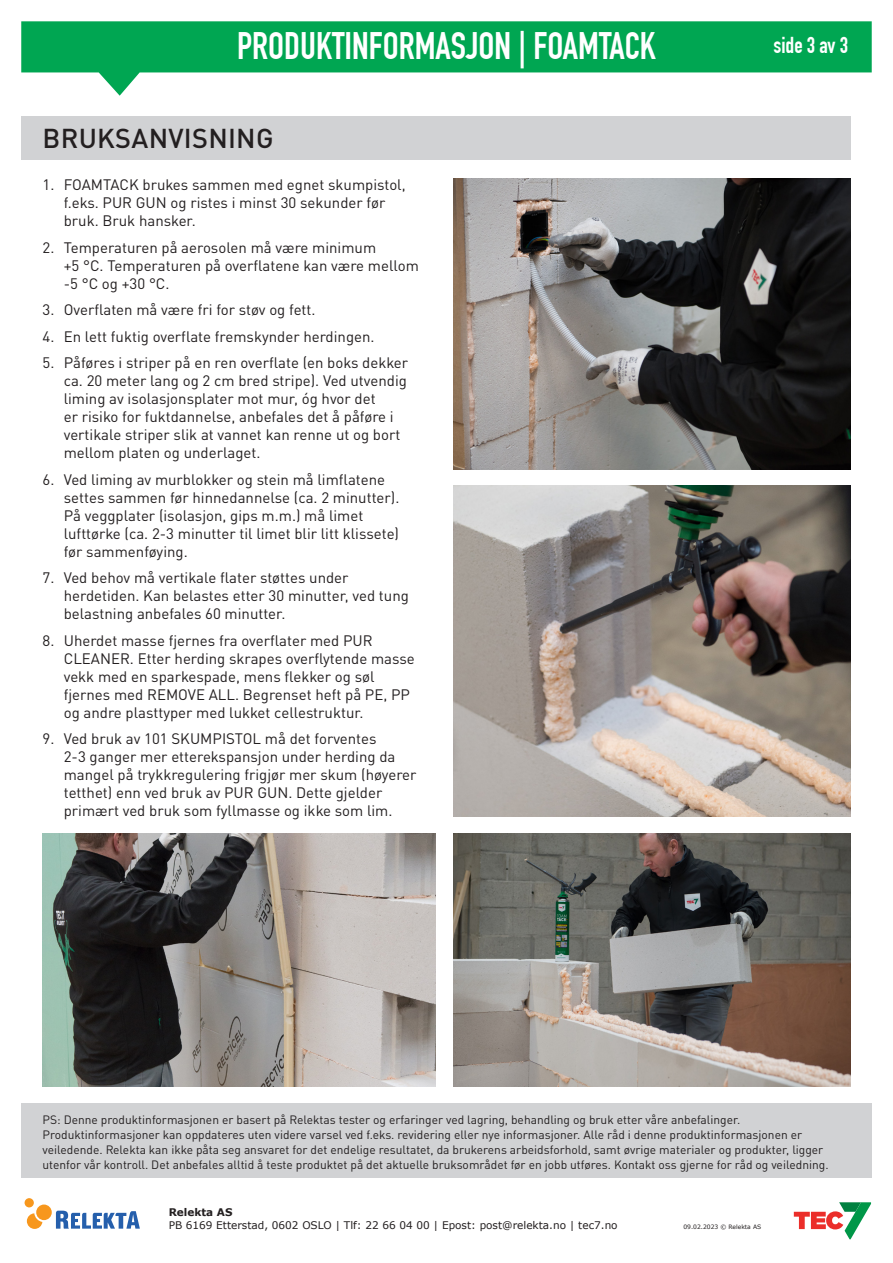
<style>
.page{position:relative;width:893px;height:1263px;background:#fff}
.page>*{position:absolute;margin:0;border:0;box-sizing:border-box;transform-origin:0 0}
.t1{font:37.5px "DIN Engschrift LT";color:#fff}
.t2{font:500 27px "DIN Pro";letter-spacing:.01em;color:#231f20}
.t3{font:22.5px "DIN Engschrift LT";color:#fff}
.t4{font:15px/18px "DIN Pro";color:#231f20}
.t5{font:12px/15px "DIN Pro";color:#231f20}
.t6{font:10.5px "Verdana";color:#231f20}
.t7{font:700 10.5px "Verdana";color:#231f20}
.t8{font:6px "Verdana";color:#231f20}
</style>
<div class="page">
<svg style="left:21px;top:21px;width:851px;height:75px;fill:#00a652"></svg>
<svg style="left:27px;top:1213px;width:15px;height:16px"></svg>
<div style="left:25px;top:1198px;width:9px;height:9px;background:#f7971d;border-radius:50%"></div>
<svg style="left:56px;top:1211px;width:84px;height:17px"></svg>
<div style="left:36px;top:1204px;width:16px;height:16px;background:#f7971d;border-radius:50%"></div>
<svg style="left:794px;top:1202px;width:77px;height:37px"></svg>
<div style="left:21px;top:1103px;width:851px;height:75px;background:#d1d2d4"></div>
<div style="left:21px;top:116px;width:829px;height:44px;background:#d1d2d4"></div>
<img style="left:453px;top:179px;width:397px;height:290px">
<img style="left:453px;top:486px;width:397px;height:330px">
<img style="left:453px;top:834px;width:397px;height:252px">
<img style="left:43px;top:834px;width:393px;height:252px">
<h1 class="t1" style="left:237px;top:23px;width:420px">PRODUKTINFORMASJON | FOAMTACK</h1>
<h3 class="t3" style="left:773px;top:32px;width:76px">side 3 av 3</h3>
<h2 class="t2" style="left:43px;top:117px;width:232px">BRUKSANVISNING</h2>
<p class="t4" style="left:64px;top:174px;width:343px;text-indent:-21px">1. FOAMTACK brukes sammen med egnet skumpistol, f.eks. PUR GUN og ristes i minst 30 sekunder før bruk. Bruk hansker.</p>
<p class="t4" style="left:64px;top:237px;width:357px;text-indent:-21px">2. Temperaturen på aerosolen må være minimum<br>+5 °C. Temperaturen på overflatene kan være mellom -5 °C og +30 °C.</p>
<p class="t4" style="left:43px;top:299px;width:275px">3. Overflaten må være fri for støv og fett.</p>
<p class="t4" style="left:43px;top:326px;width:334px">4. En lett fuktig overflate fremskynder herdingen.</p>
<p class="t4" style="left:64px;top:352px;width:346px;text-indent:-21px">5. Påføres i striper på en ren overflate (en boks dekker ca. 20 meter lang og 2 cm bred stripe). Ved utvendig liming av isolasjonsplater mot mur, óg hvor det<br>er risiko for fuktdannelse, anbefales det å påføre i vertikale striper slik at vannet kan renne ut og bort mellom platen og underlaget.</p>
<p class="t4" style="left:64px;top:469px;width:337px;text-indent:-21px">6. Ved liming av murblokker og stein må limflatene settes sammen før hinnedannelse (ca. 2 minutter).<br>På veggplater (isolasjon, gips m.m.) må limet lufttørke (ca. 2-3 minutter til limet blir litt klissete) før sammenføying.</p>
<p class="t4" style="left:64px;top:567px;width:347px;text-indent:-21px">7. Ved behov må vertikale flater støttes under herdetiden. Kan belastes etter 30 minutter, ved tung belastning anbefales 60 minutter.</p>
<p class="t4" style="left:64px;top:630px;width:353px;text-indent:-21px">8. Uherdet masse fjernes fra overflater med PUR CLEANER. Etter herding skrapes overflytende masse vekk med en sparkespade, mens flekker og søl fjernes med REMOVE ALL. Begrenset heft på PE, PP og andre plasttyper med lukket cellestruktur.</p>
<p class="t4" style="left:64px;top:728px;width:354px;text-indent:-21px">9. Ved bruk av 101 SKUMPISTOL må det forventes<br>2-3 ganger mer etterekspansjon under herding da mangel på trykkregulering frigjør mer skum (høyerer tetthet) enn ved bruk av PUR GUN. Dette gjelder primært ved bruk som fyllmasse og ikke som lim.</p>
<p class="t5" style="left:43px;top:1110px;width:788px">PS: Denne produktinformasjonen er basert på Relektas tester og erfaringer ved lagring, behandling og bruk etter våre anbefalinger.<br>Produktinformasjoner kan oppdateres uten videre varsel ved f.eks. revidering eller nye informasjoner. Alle råd i denne produktinformasjonen er veiledende. Relekta kan ikke påta seg ansvaret for det endelige resultatet, da brukerens arbeidsforhold, samt øvrige materialer og produkter, ligger utenfor vår kontroll. Det anbefales alltid å teste produktet på det aktuelle bruksområdet før en jobb utføres. Kontakt oss gjerne for råd og veiledning.</p>
<p class="t7" style="left:169px;top:1205px;width:65px">Relekta AS</p>
<p class="t6" style="left:169px;top:1218px;width:450px">PB 6169 Etterstad, 0602 OSLO | Tlf: 22 66 04 00 | Epost: post@relekta.no | tec7.no</p>
<p class="t8" style="left:683px;top:1223px;width:79px">09.02.2023 © Relekta AS</p>
</div>
